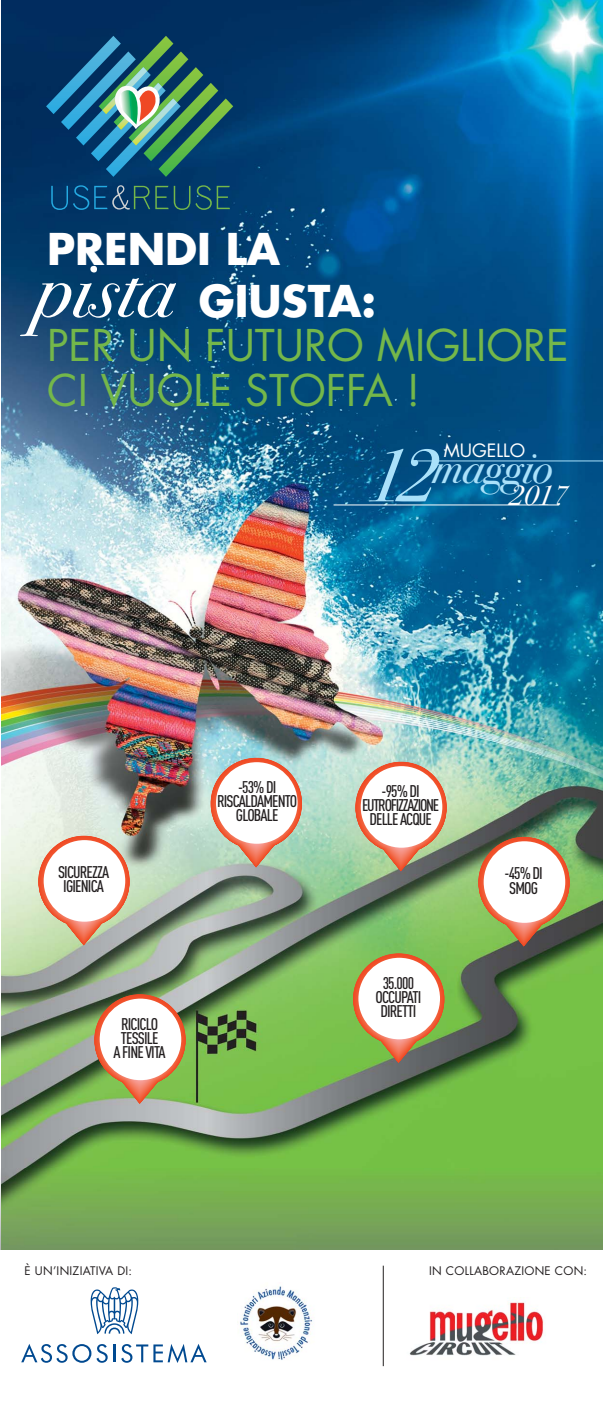
<style>
.page{position:relative;width:603px;height:1418px;background:#fff}
.page>*{position:absolute;margin:0;border:0;box-sizing:border-box;transform-origin:0 0}
.t1{font:italic 74.1px "Bodoni Svty Two ITCTT";color:#aae1fa}
.t2{font:italic 44px "Bodoni Svty Two ITCTT";color:#aae1fa}
.t3{font:42.6px/44.4px "Futura";color:#74b74a}
.t4{font:700 42.6px/51.8px "Futura";color:#fff}
.t5{font:italic 27.8px "Bodoni Svty Two ITCTT";color:#fff}
.t6{font:17.9px "Futura";color:#fff}
.t7{font:500 16.7px/14.1px "DIN Cond";letter-spacing:-.05em;color:#231f20;text-align:center}
.t8{font:500 16.7px/14.1px "DIN Cond";letter-spacing:-.075em;color:#231f20;text-align:center}
.t9{font:11.5px "Futura";letter-spacing:.025em;color:#231f20}
.s1{font-family:"Bodoni Svty Two ITCTT";font-weight:400;font-style:italic;font-size:77.6px}
</style>
<div class="page">
<img style="left:0;top:0;width:603px;height:1250px">
<svg style="left:51px;top:185px;width:179px;height:25px;background:#124c6d"></svg>
<svg style="left:46px;top:36px;width:187px;height:141px;background:#276476"></svg>
<hr style="left:416px;top:460px;width:186px;height:1px;background:#aae1fa">
<hr style="left:333px;top:504px;width:225px;height:1px;background:#fff">
<svg style="left:91px;top:1287px;width:48px;height:47px"></svg>
<img style="left:409px;top:1301px;width:135px;height:55px">
<img style="left:240px;top:1286px;width:73px;height:74px">
<hr style="left:383px;top:1265px;width:1px;height:100px;background:#231f20">
<svg style="left:355px;top:761px;width:91px;height:110px;background:#bd9f80"></svg>
<div style="left:360px;top:766px;width:82px;height:81px;background:#fff;border-radius:50%"></div>
<svg style="left:38px;top:835px;width:92px;height:110px;background:#d4ad91"></svg>
<div style="left:44px;top:840px;width:81px;height:81px;background:#fff;border-radius:50%"></div>
<svg style="left:210px;top:757px;width:92px;height:110px;background:#c6af98"></svg>
<div style="left:216px;top:762px;width:81px;height:81px;background:#fff;border-radius:50%"></div>
<svg style="left:478px;top:837px;width:91px;height:109px;background:#99804e"></svg>
<div style="left:483px;top:841px;width:82px;height:81px;background:#fff;border-radius:50%"></div>
<svg style="left:353px;top:953px;width:91px;height:110px;background:#9e904c"></svg>
<div style="left:358px;top:957px;width:82px;height:82px;background:#fff;border-radius:50%"></div>
<svg style="left:94px;top:994px;width:91px;height:109px;background:#a89157"></svg>
<div style="left:100px;top:998px;width:81px;height:82px;background:#fff;border-radius:50%"></div>
<svg style="left:21px;top:1344px;width:94px;height:18px"></svg>
<svg style="left:121px;top:1344px;width:85px;height:18px"></svg>
<h3 class="t4" style="left:34px;top:227px;width:343px;text-indent:13px">PRENDI LA <span class="s1">pista</span> GIUSTA:</h3>
<h3 class="t3" style="left:47px;top:327px;width:523px">PER UN FUTURO MIGLIORE<br>CI VUOLE STOFFA !</h3>
<p class="t6" style="left:443px;top:442px;width:83px">MUGELLO</p>
<h1 class="t1" style="left:366px;top:432px;width:72px">12</h1>
<h2 class="t2" style="left:432px;top:442px;width:122px">maggio</h2>
<h3 class="t5" style="left:509px;top:479px;width:60px">2017</h3>
<p class="t7" style="left:58px;top:867px;width:53px">SICUREZZA<br>IGIENICA</p>
<p class="t7" style="left:114px;top:1018px;width:54px">RICICLO<br>TESSILE<br>A FINE VITA</p>
<p class="t7" style="left:217px;top:782px;width:82px">-53% DI<br>RISCALDAMENTO<br>GLOBALE</p>
<p class="t8" style="left:362px;top:786px;width:79px">-95% DI<br>EUTROFIZZAZIONE<br>DELLE ACQUE</p>
<p class="t7" style="left:375px;top:977px;width:47px">35.000<br>OCCUPATI<br>DIRETTI</p>
<p class="t7" style="left:504px;top:868px;width:40px;text-align:left">-45% DI<br>SMOG</p>
<p class="t9" style="left:25px;top:1265px;width:109px">È UN’INIZIATIVA DI:</p>
<p class="t9" style="left:429px;top:1265px;width:159px">IN COLLABORAZIONE CON:</p>
</div>
